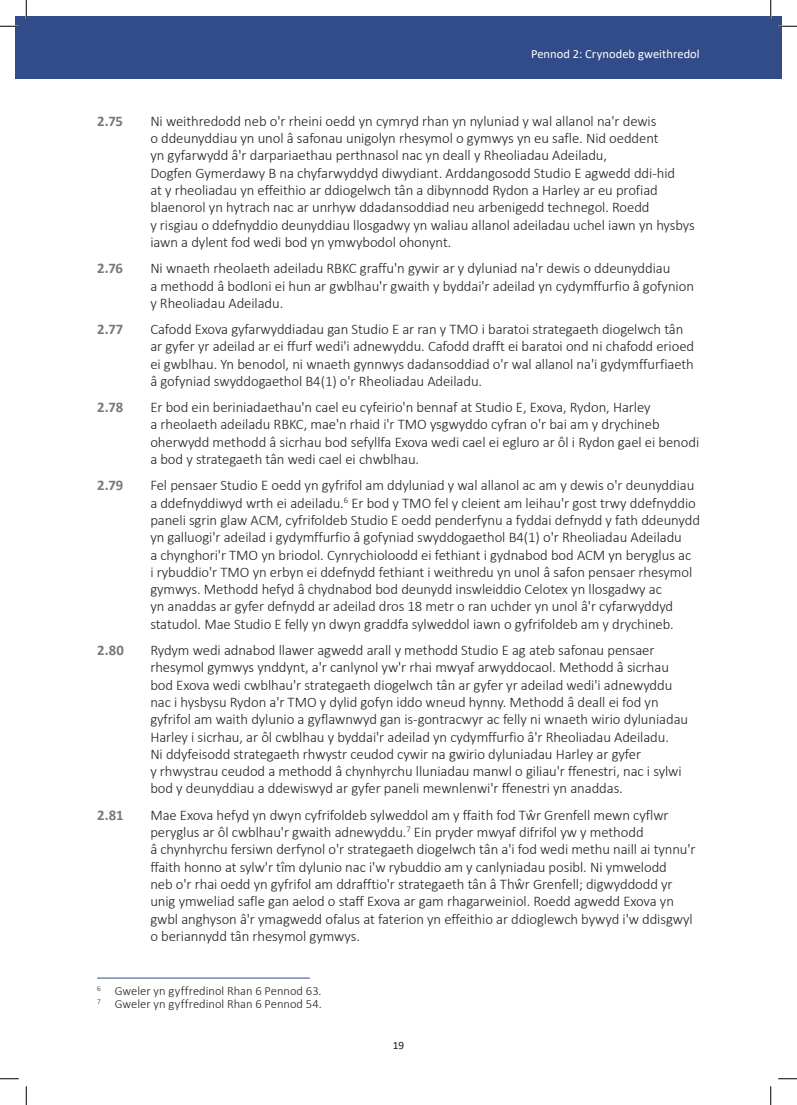
<style>
.page{position:relative;width:797px;height:1105px;background:#fff}
.page>*{position:absolute;margin:0;border:0;box-sizing:border-box;transform-origin:0 0}
.t1{font:300 14.75px/17.4px "Calibri";letter-spacing:-.005em;color:#231f20}
.t2{font:700 14.75px "Calibri";letter-spacing:-.01em;color:#76787b}
.Footnote_Text{font:300 12.5px "Calibri";color:#231f20}
.t3{font:12.5px "Calibri";letter-spacing:.005em;color:#fff}
.t4{font:11.25px "Calibri";color:#231f20}
</style>
<div class="page">
<div style="left:16px;top:16px;width:10px;height:63px;background:#314c88"></div>
<div style="left:26px;top:16px;width:755px;height:63px;background:#314c88"></div>
<hr style="left:97px;top:977px;width:213px;height:1px;background:#314c88">
<svg style="left:0;top:25px;width:19px;height:2px"></svg>
<svg style="left:778px;top:25px;width:19px;height:2px"></svg>
<svg style="left:0;top:1078px;width:19px;height:1px"></svg>
<svg style="left:778px;top:1078px;width:19px;height:1px"></svg>
<svg style="left:25px;top:0;width:2px;height:19px"></svg>
<svg style="left:25px;top:1086px;width:2px;height:19px"></svg>
<svg style="left:770px;top:0;width:1px;height:19px"></svg>
<svg style="left:770px;top:1086px;width:1px;height:19px"></svg>
<p class="t3" style="left:531px;top:45px;width:170px">Pennod 2: Crynodeb gweithredol</p>
<p class="t2" style="left:97px;top:111px;width:27px">2.75</p>
<p class="t1" style="left:150px;top:112px;width:546px">Ni weithredodd neb o'r rheini oedd yn cymryd rhan yn nyluniad y wal allanol na'r dewis<br>o ddeunyddiau yn unol â safonau unigolyn rhesymol o gymwys yn eu safle. Nid oeddent<br>yn gyfarwydd â'r darpariaethau perthnasol nac yn deall y Rheoliadau Adeiladu,<br>Dogfen Gymerdawy B na chyfarwyddyd diwydiant. Arddangosodd Studio E agwedd ddi-hid<br>at y rheoliadau yn effeithio ar ddiogelwch tân a dibynnodd Rydon a Harley ar eu profiad blaenorol yn hytrach nac ar unrhyw ddadansoddiad neu arbenigedd technegol. Roedd<br>y risgiau o ddefnyddio deunyddiau llosgadwy yn waliau allanol adeiladau uchel iawn yn hysbys iawn a dylent fod wedi bod yn ymwybodol ohonynt.</p>
<p class="t2" style="left:97px;top:258px;width:27px">2.76</p>
<p class="t1" style="left:150px;top:259px;width:545px">Ni wnaeth rheolaeth adeiladu RBKC graffu'n gywir ar y dyluniad na'r dewis o ddeunyddiau<br>a methodd â bodloni ei hun ar gwblhau'r gwaith y byddai'r adeilad yn cydymffurfio â gofynion y Rheoliadau Adeiladu.</p>
<p class="t2" style="left:97px;top:319px;width:28px">2.77</p>
<p class="t1" style="left:150px;top:320px;width:545px">Cafodd Exova gyfarwyddiadau gan Studio E ar ran y TMO i baratoi strategaeth diogelwch tân ar gyfer yr adeilad ar ei ffurf wedi'i adnewyddu. Cafodd drafft ei baratoi ond ni chafodd erioed ei gwblhau. Yn benodol, ni wnaeth gynnwys dadansoddiad o'r wal allanol na'i gydymffurfiaeth â gofyniad swyddogaethol B4(1) o'r Rheoliadau Adeiladu.</p>
<p class="t2" style="left:97px;top:397px;width:27px">2.78</p>
<p class="t1" style="left:150px;top:398px;width:550px">Er bod ein beriniadaethau'n cael eu cyfeirio'n bennaf at Studio E, Exova, Rydon, Harley<br>a rheolaeth adeiladu RBKC, mae'n rhaid i'r TMO ysgwyddo cyfran o'r bai am y drychineb oherwydd methodd â sicrhau bod sefyllfa Exova wedi cael ei egluro ar ôl i Rydon gael ei benodi a bod y strategaeth tân wedi cael ei chwblhau.</p>
<p class="t2" style="left:97px;top:475px;width:28px">2.79</p>
<p class="t1" style="left:150px;top:477px;width:551px">Fel pensaer Studio E oedd yn gyfrifol am ddyluniad y wal allanol ac am y dewis o'r deunyddiau a ddefnyddiwyd wrth ei adeiladu.<sup>6</sup> Er bod y TMO fel y cleient am leihau'r gost trwy ddefnyddio paneli sgrin glaw ACM, cyfrifoldeb Studio E oedd penderfynu a fyddai defnydd y fath ddeunydd yn galluogi'r adeilad i gydymffurfio â gofyniad swyddogaethol B4(1) o'r Rheoliadau Adeiladu<br>a chynghori'r TMO yn briodol. Cynrychioloodd ei fethiant i gydnabod bod ACM yn beryglus ac<br>i rybuddio'r TMO yn erbyn ei ddefnydd fethiant i weithredu yn unol â safon pensaer rhesymol gymwys. Methodd hefyd â chydnabod bod deunydd inswleiddio Celotex yn llosgadwy ac<br>yn anaddas ar gyfer defnydd ar adeilad dros 18 metr o ran uchder yn unol â'r cyfarwyddyd statudol. Mae Studio E felly yn dwyn graddfa sylweddol iawn o gyfrifoldeb am y drychineb.</p>
<p class="t2" style="left:97px;top:640px;width:28px">2.80</p>
<p class="t1" style="left:150px;top:641px;width:539px">Rydym wedi adnabod llawer agwedd arall y methodd Studio E ag ateb safonau pensaer rhesymol gymwys ynddynt, a'r canlynol yw'r rhai mwyaf arwyddocaol. Methodd â sicrhau bod Exova wedi cwblhau'r strategaeth diogelwch tân ar gyfer yr adeilad wedi'i adnewyddu nac i hysbysu Rydon a'r TMO y dylid gofyn iddo wneud hynny. Methodd â deall ei fod yn gyfrifol am waith dylunio a gyflawnwyd gan is-gontracwyr ac felly ni wnaeth wirio dyluniadau Harley i sicrhau, ar ôl cwblhau y byddai'r adeilad yn cydymffurfio â'r Rheoliadau Adeiladu.<br>Ni ddyfeisodd strategaeth rhwystr ceudod cywir na gwirio dyluniadau Harley ar gyfer<br>y rhwystrau ceudod a methodd â chynhyrchu lluniadau manwl o giliau'r ffenestri, nac i sylwi bod y deunyddiau a ddewiswyd ar gyfer paneli mewnlenwi'r ffenestri yn anaddas.</p>
<p class="t2" style="left:97px;top:804px;width:28px">2.81</p>
<p class="t1" style="left:150px;top:806px;width:547px">Mae Exova hefyd yn dwyn cyfrifoldeb sylweddol am y ffaith fod Tŵr Grenfell mewn cyflwr peryglus ar ôl cwblhau'r gwaith adnewyddu.<sup>7</sup> Ein pryder mwyaf difrifol yw y methodd<br>â chynhyrchu fersiwn derfynol o'r strategaeth diogelwch tân a'i fod wedi methu naill ai tynnu'r ffaith honno at sylw'r tîm dylunio nac i'w rybuddio am y canlyniadau posibl. Ni ymwelodd<br>neb o'r rhai oedd yn gyfrifol am ddrafftio'r strategaeth tân â Thŵr Grenfell; digwyddodd yr unig ymweliad safle gan aelod o staff Exova ar gam rhagarweiniol. Roedd agwedd Exova yn gwbl anghyson â'r ymagwedd ofalus at faterion yn effeithio ar ddioglewch bywyd i'w ddisgwyl o beriannydd tân rhesymol gymwys.</p>
<p class="Footnote_Text" style="left:97px;top:983px;width:226px"><sup>6</sup> Gweler yn gyffredinol Rhan 6 Pennod 63.</p>
<p class="Footnote_Text" style="left:97px;top:996px;width:226px"><sup>7</sup> Gweler yn gyffredinol Rhan 6 Pennod 54.</p>
<p class="t4" style="left:393px;top:1037px;width:13px">19</p>
</div>
